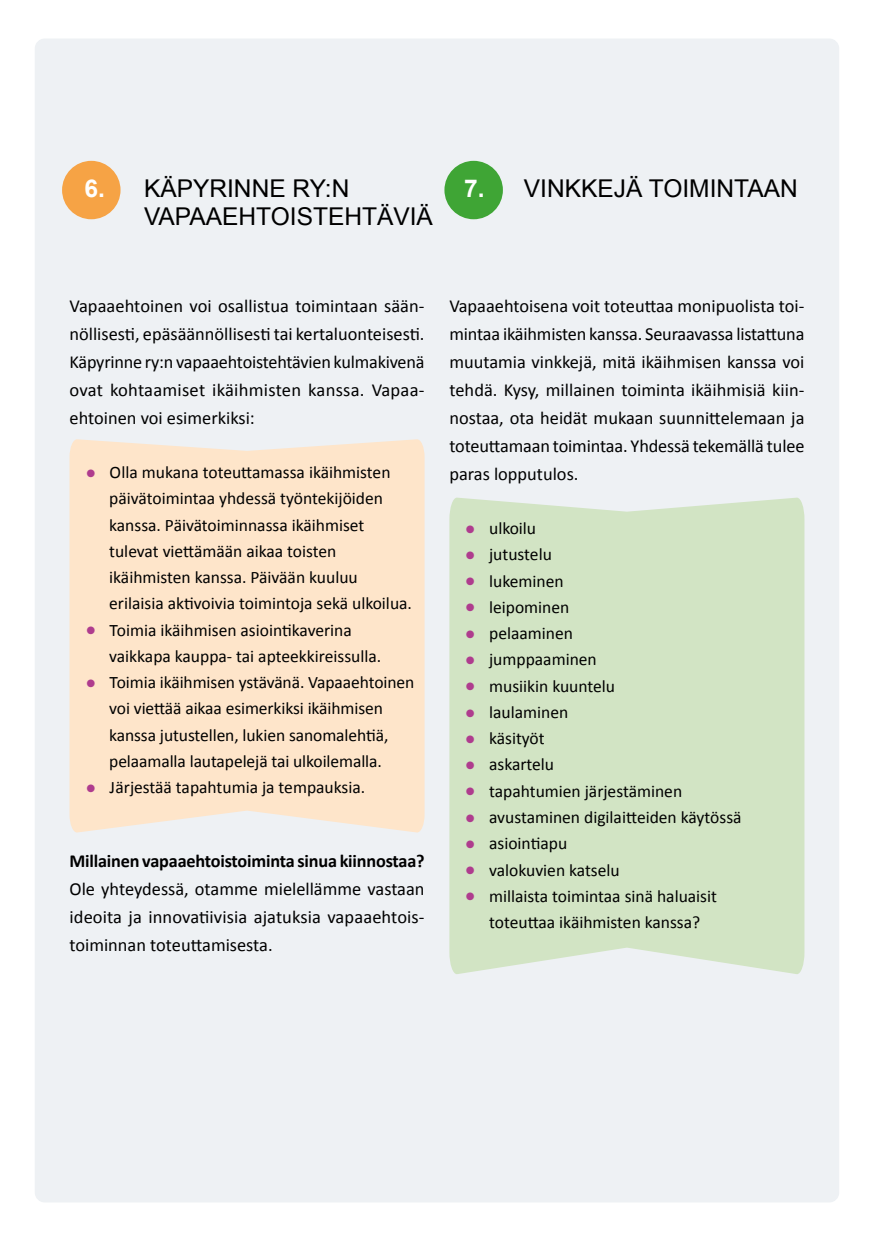
<style>
.page{position:relative;width:874px;height:1241px;background:#fff}
.page>*{position:absolute;margin:0;border:0;box-sizing:border-box;transform-origin:0 0}
.t1{font:24.5px/28px "Arial";color:#000}
.t2{font:18.38px/28px "Calibri";color:#000;text-align:justify}
.t3{font:700 18.38px "Calibri";letter-spacing:-.01em;color:#000}
.t4{font:17.5px/26.2px "Calibri";color:#000}
.s1{font-weight:700;color:#fff}
.s2{font-size:24.5px;color:#af3c8e}
</style>
<div class="page">
<div style="left:35px;top:38px;width:803px;height:1164px;background:#eef1f4;border-radius:10px"></div>
<div style="left:444px;top:161px;width:58px;height:58px;background:#3fa535;border-radius:50%"></div>
<div style="left:62px;top:161px;width:58px;height:58px;background:#f6a345;border-radius:50%"></div>
<div style="left:69px;top:439px;width:355px;height:393px;background:#fee5ca"></div>
<div style="left:449px;top:497px;width:355px;height:477px;background:#d2e4c4"></div>
<h1 class="t1" style="left:144px;top:174px;width:290px;text-indent:-60px"><span class="s1">6.</span> KÄPYRINNE RY:N<br>VAPAAEHTOISTEHTÄVIÄ</h1>
<h1 class="t1" style="left:464px;top:174px;width:335px"><span class="s1">7.</span> VINKKEJÄ TOIMINTAAN</h1>
<p class="t2" style="left:69px;top:291px;width:356px">Vapaaehtoinen voi osallistua toimintaan sään&shy;nöllisesti, epäsäännöllisesti tai kertaluonteisesti.<br>Käpyrinne ry:n vapaaehtoistehtävien kulmakivenä ovat kohtaamiset ikäihmisten kanssa. Vapaa&shy;ehtoinen voi esimerkiksi:</p>
<p class="t4" style="left:109px;top:458px;width:304px;text-indent:-24px"><span class="s2">•</span> Olla mukana toteuttamassa ikäihmisten päivätoimintaa yhdessä työntekijöiden kanssa. Päivätoiminnassa ikäihmiset tulevat viettämään aikaa toisten ikäihmisten kanssa. Päivään kuuluu erilaisia aktivoivia toimintoja sekä ulkoilua.</p>
<p class="t4" style="left:109px;top:616px;width:273px;text-indent:-24px"><span class="s2">•</span> Toimia ikäihmisen asiointikaverina vaikkapa kauppa- tai apteekkireissulla.</p>
<p class="t4" style="left:85px;top:668px;width:331px;text-align:center"><span class="s2">•</span> Toimia ikäihmisen ystävänä. Vapaaehtoinen voi viettää aikaa esimerkiksi ikäihmisen<br>kanssa jutustellen, lukien sanomalehtiä, pelaamalla lautapelejä tai ulkoilemalla.</p>
<p class="t4" style="left:85px;top:773px;width:282px"><span class="s2">•</span> Järjestää tapahtumia ja tempauksia.</p>
<p class="t3" style="left:69px;top:847px;width:356px">Millainen vapaaehtoistoiminta sinua kiinnostaa?</p>
<p class="t2" style="left:69px;top:874px;width:356px">Ole yhteydessä, otamme mielellämme vastaan ideoita ja innovatiivisia ajatuksia vapaaehtois&shy;toiminnan toteuttamisesta.</p>
<p class="t2" style="left:449px;top:291px;width:356px">Vapaaehtoisena voit toteuttaa monipuolista toi&shy;mintaa ikäihmisten kanssa. Seuraavassa listattuna muutamia vinkkejä, mitä ikäihmisen kanssa voi tehdä. Kysy, millainen toiminta ikäihmisiä kiin&shy;nostaa, ota heidät mukaan suunnittelemaan ja toteuttamaan toimintaa. Yhdessä tekemällä tulee paras lopputulos.</p>
<p class="t4" style="left:464px;top:514px;width:73px"><span class="s2">•</span> ulkoilu</p>
<p class="t4" style="left:464px;top:541px;width:89px"><span class="s2">•</span> jutustelu</p>
<p class="t4" style="left:464px;top:567px;width:101px"><span class="s2">•</span> lukeminen</p>
<p class="t4" style="left:464px;top:593px;width:107px"><span class="s2">•</span> leipominen</p>
<p class="t4" style="left:464px;top:619px;width:110px"><span class="s2">•</span> pelaaminen</p>
<p class="t4" style="left:464px;top:646px;width:134px"><span class="s2">•</span> jumppaaminen</p>
<p class="t4" style="left:464px;top:672px;width:152px"><span class="s2">•</span> musiikin kuuntelu</p>
<p class="t4" style="left:464px;top:698px;width:105px"><span class="s2">•</span> laulaminen</p>
<p class="t4" style="left:464px;top:724px;width:82px"><span class="s2">•</span> käsityöt</p>
<p class="t4" style="left:464px;top:751px;width:91px"><span class="s2">•</span> askartelu</p>
<p class="t4" style="left:464px;top:777px;width:219px"><span class="s2">•</span> tapahtumien järjestäminen</p>
<p class="t4" style="left:464px;top:803px;width:278px"><span class="s2">•</span> avustaminen digilaitteiden käytössä</p>
<p class="t4" style="left:464px;top:829px;width:104px"><span class="s2">•</span> asiointiapu</p>
<p class="t4" style="left:464px;top:856px;width:157px"><span class="s2">•</span> valokuvien katselu</p>
<p class="t4" style="left:464px;top:882px;width:254px;text-align:center"><span class="s2">•</span> millaista toimintaa sinä haluaisit toteuttaa ikäihmisten kanssa?</p>
</div>
